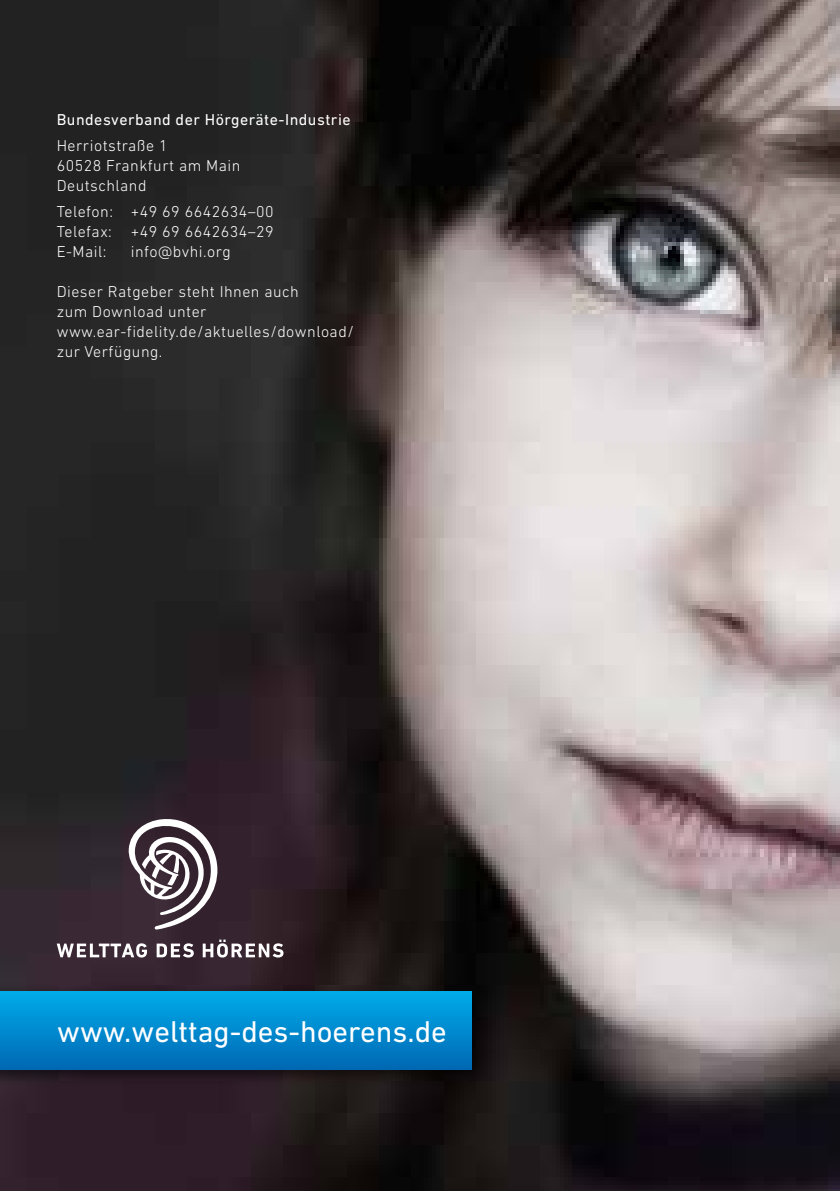
<style>
.page{position:relative;width:840px;height:1191px;background:#fff}
.page>*{position:absolute;margin:0;border:0;box-sizing:border-box;transform-origin:0 0}
.t1{font:30.6px "DIN Next LT Pro";color:#fff}
.t2{font:300 16px/20px "DIN Next LT Pro";letter-spacing:.03em;color:#fff}
.t3{font:16px "DIN Next LT Pro";letter-spacing:.03em;color:#fff}
</style>
<div class="page">
<img style="left:0;top:0;width:839px;height:1191px">
<div style="left:0;top:983px;width:487px;height:103px;background:#000;opacity:.6"></div>
<div style="left:0;top:991px;width:471px;height:79px;background:linear-gradient(to bottom,#00acea,#0068b4)"></div>
<svg style="left:127px;top:816px;width:92px;height:114px"></svg>
<svg style="left:57px;top:943px;width:90px;height:14px"></svg>
<svg style="left:156px;top:943px;width:38px;height:14px"></svg>
<svg style="left:202px;top:939px;width:81px;height:18px"></svg>
<p class="t3" style="left:57px;top:111px;width:295px">Bundesverband der Hörgeräte-Industrie</p>
<p class="t2" style="left:57px;top:135px;width:185px">Herriotstraße 1<br>60528 Frankfurt am Main<br>Deutschland</p>
<p class="t2" style="left:57px;top:201px;width:218px;text-align:justify">Telefon: +49 69 6642634–00<br>Telefax: +49 69 6642634–29<br>E-Mail:</p>
<p class="t2" style="left:131px;top:241px;width:101px">info@bvhi.org</p>
<p class="t2" style="left:57px;top:281px;width:298px">Dieser Ratgeber steht Ihnen auch<br>zum Download unter www.ear-fidelity.de/aktuelles/download/ zur Verfügung.</p>
<h1 class="t1" style="left:57px;top:1014px;width:391px">www.welttag-des-hoerens.de</h1>
</div>
